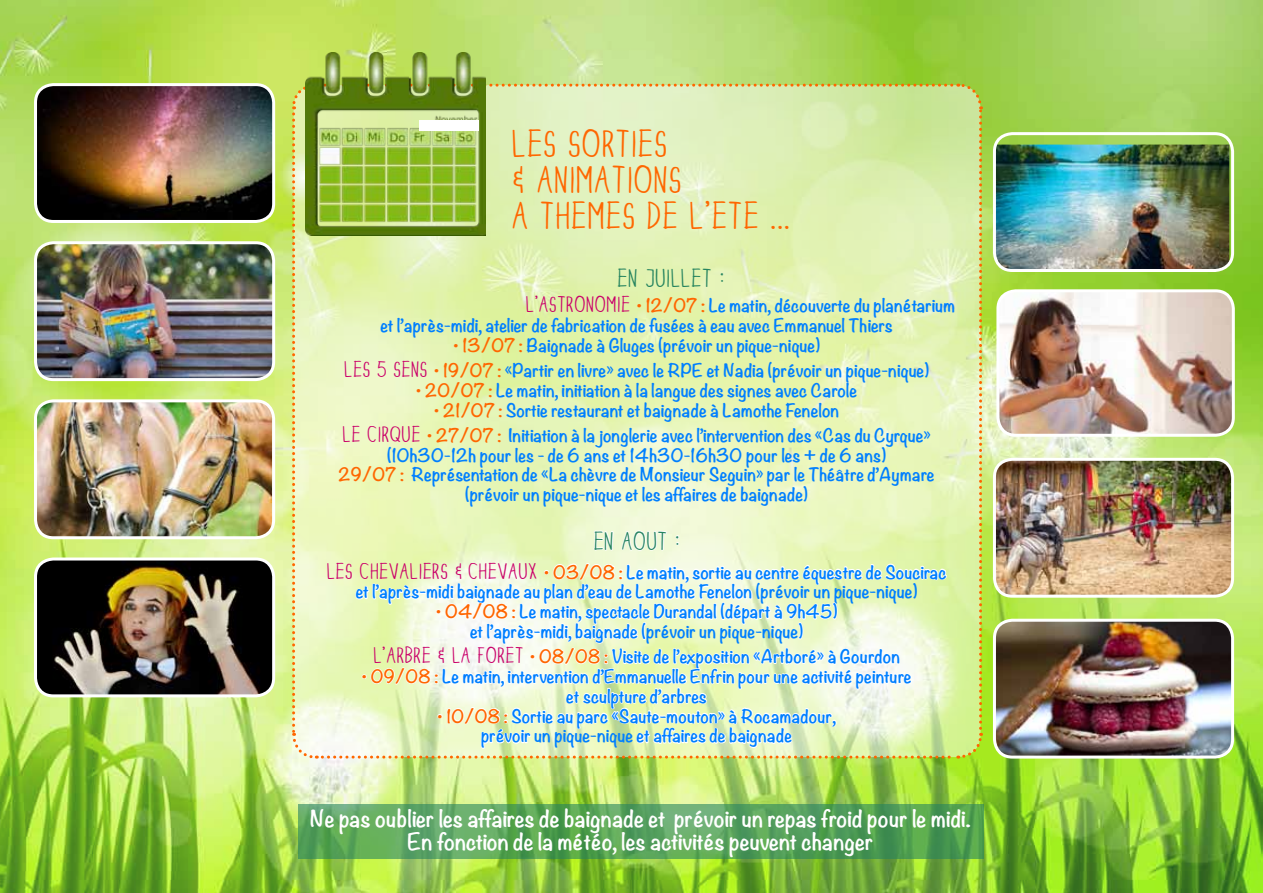
<style>
.page{position:relative;width:1263px;height:893px;background:#fff}
.page>*{position:absolute;margin:0;border:0;box-sizing:border-box;transform-origin:0 0}
.t1{font:36px/36px "DINSKICASUALCONDENSED";color:#f60}
.t2{font:24px "DINSKICASUALCONDENSED";color:#26845f}
.t3{font:700 21px/23.4px "Noteworthy";color:#fff;text-align:center}
.t4{font:700 16.5px/19.8px "Noteworthy";color:#007fff;text-align:center}
.s1{font-family:"DINSKICASUALCONDENSED";font-weight:400;font-size:21px;color:#ca006a}
.s2{color:#f60}
</style>
<div class="page">
<img style="left:0;top:0;width:1263px;height:893px">
<img style="left:36px;top:243px;width:238px;height:137px">
<div style="left:34px;top:241px;width:241px;height:140px;border:3px solid #fff;border-radius:18px"></div>
<img style="left:36px;top:401px;width:236px;height:137px">
<div style="left:34px;top:399px;width:241px;height:140px;border:3px solid #fff;border-radius:18px"></div>
<img style="left:36px;top:85px;width:238px;height:136px">
<div style="left:34px;top:83px;width:241px;height:140px;border:3px solid #fff;border-radius:18px"></div>
<img style="left:36px;top:559px;width:238px;height:137px">
<div style="left:34px;top:557px;width:241px;height:140px;border:3px solid #fff;border-radius:18px"></div>
<img style="left:994px;top:145px;width:235px;height:125px">
<div style="left:993px;top:132px;width:241px;height:140px;border:3px solid #fff;border-radius:18px"></div>
<img style="left:994px;top:459px;width:238px;height:137px">
<div style="left:993px;top:458px;width:241px;height:140px;border:3px solid #fff;border-radius:18px"></div>
<img style="left:994px;top:620px;width:238px;height:137px">
<div style="left:993px;top:619px;width:241px;height:140px;border:3px solid #fff;border-radius:18px"></div>
<svg style="left:298px;top:804px;width:685px;height:55px"></svg>
<img style="left:998px;top:291px;width:235px;height:144px">
<div style="left:996px;top:289px;width:239px;height:148px;border:3px solid #fff;border-radius:18px"></div>
<svg style="left:290px;top:82px;width:694px;height:681px"></svg>
<img style="left:305px;top:52px;width:181px;height:184px">
<div style="left:419px;top:120px;width:59px;height:11px;background:#fff"></div>
<h1 class="t1" style="left:511px;top:126px;width:281px">LES SORTIES<br>&amp; ANIMATIONS<br>A THEMES DE L'ETE ...</h1>
<h2 class="t2" style="left:617px;top:266px;width:109px">EN JUILLET :</h2>
<p class="t4" style="left:380px;top:295px;width:576px;text-align:left;text-indent:145px"><span class="s1">L'ASTRONOMIE</span> <span class="s2">• 12/07 :</span> Le matin, découverte du planétarium et l’après-midi, atelier de fabrication de fusées à eau avec Emmanuel Thiers</p>
<p class="t4" style="left:344px;top:332px;width:587px;line-height:25.2px"><span class="s2">• 13/07 :</span> Baignade à Gluges (prévoir un pique-nique)<br><span class="s1">LES 5 SENS</span> <span class="s2">• 19/07 :</span> «Partir en livre» avec le RPE et Nadia (prévoir un pique-nique)</p>
<p class="t4" style="left:416px;top:380px;width:443px"><span class="s2">• 20/07 :</span> Le matin, initiation à la langue des signes avec Carole</p>
<p class="t4" style="left:342px;top:397px;width:590px;line-height:25.2px"><span class="s2">• 21/07 :</span> Sortie restaurant et baignade à Lamothe Fenelon<br><span class="s1">LE CIRQUE</span> <span class="s2">• 27/07 :</span> Initiation à la jonglerie avec l’intervention des «Cas du Cyrque»</p>
<p class="t4" style="left:338px;top:445px;width:598px">(10h30-12h pour les - de 6 ans et 14h30-16h30 pour les + de 6 ans)<br><span class="s2">29/07 :</span> Représentation de «La chèvre de Monsieur Seguin» par le Théâtre d’Aymare (prévoir un pique-nique et les affaires de baignade)</p>
<h2 class="t2" style="left:593px;top:529px;width:89px">EN AOUT :</h2>
<p class="t4" style="left:326px;top:562px;width:622px"><span class="s1">LES CHEVALIERS &amp; CHEVAUX</span> <span class="s2">• 03/08 :</span> Le matin, sortie au centre équestre de Soucirac et l’après-midi baignade au plan d’eau de Lamothe Fenelon (prévoir un pique-nique)</p>
<p class="t4" style="left:436px;top:601px;width:403px"><span class="s2">• 04/08 :</span> Le matin, spectacle Durandal (départ à 9h45) et l’après-midi, baignade (prévoir un pique-nique)</p>
<p class="t4" style="left:373px;top:646px;width:529px"><span class="s1">L'ARBRE &amp; LA FORET</span> <span class="s2">• 08/08 :</span> Visite de l’exposition «Artboré» à Gourdon</p>
<p class="t4" style="left:361px;top:666px;width:552px"><span class="s2">• 09/08 :</span> Le matin, intervention d’Emmanuelle Enfrin pour une activité peinture et sculpture d’arbres</p>
<p class="t4" style="left:437px;top:706px;width:401px"><span class="s2">• 10/08 :</span> Sortie au parc «Saute-mouton» à Rocamadour, prévoir un pique-nique et affaires de baignade</p>
<p class="t3" style="left:310px;top:806px;width:662px">Ne pas oublier les affaires de baignade et prévoir un repas froid pour le midi.<br>En fonction de la météo, les activités peuvent changer</p>
</div>
